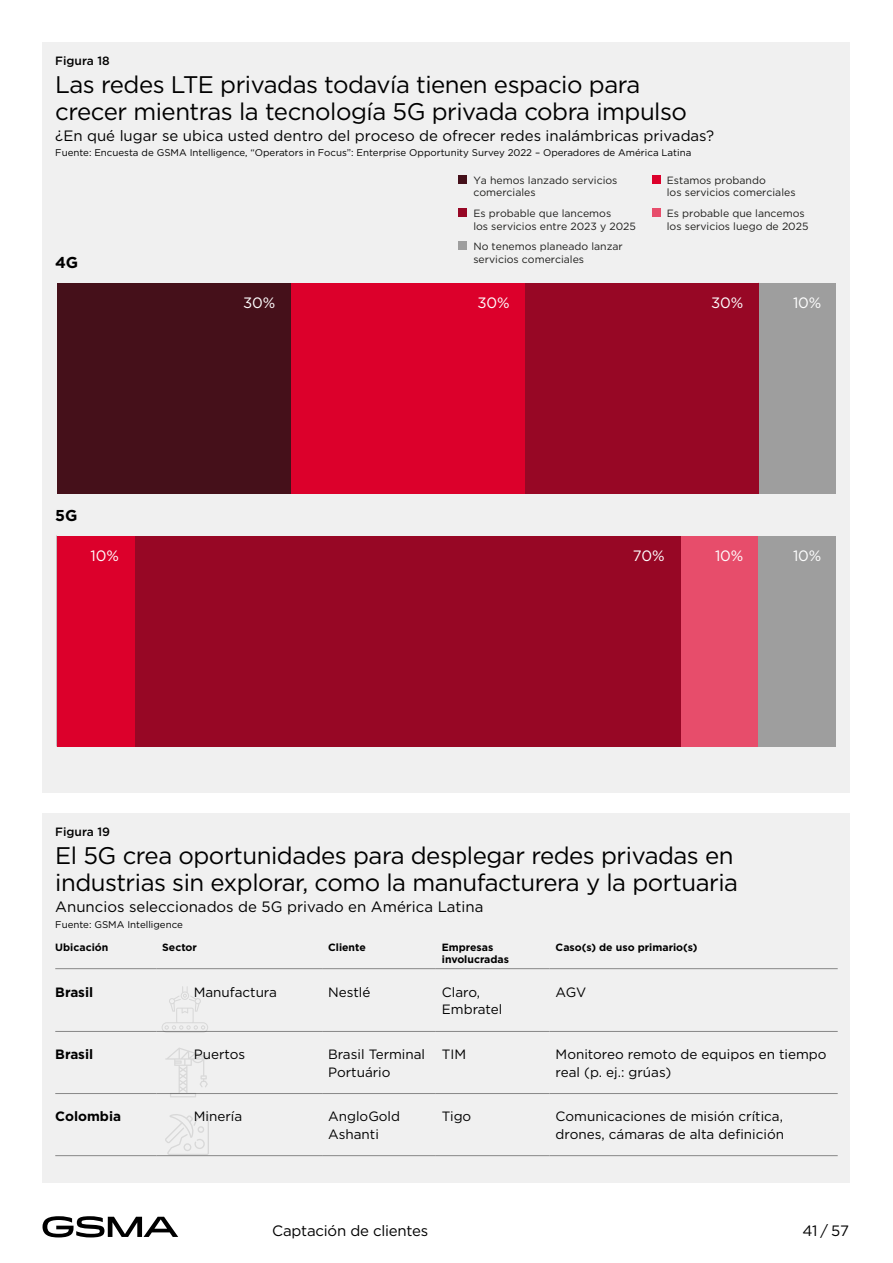
<style>
.page{position:relative;width:893px;height:1263px;background:#fff}
.page>*{position:absolute;margin:0;border:0;box-sizing:border-box;transform-origin:0 0}
.Fig_title{font:24px/27.6px "Gotham";letter-spacing:-.02em;color:#000}
.t1{font:700 15.75px "Gotham";color:#000}
.Fig_title-2{font:15px "Gotham";color:#000}
.t2{font:15px "Gotham";letter-spacing:-.01em;color:#fff}
.TAB1{font:13.5px/17.2px "Gotham";color:#000}
.TAB1-2{font:700 13.5px "Gotham";color:#000}
.Fig_number{font:500 12px "Gotham";color:#000}
.t3{font:10.5px/12.6px "Gotham";color:#1d1d1b}
.TAB1-3{font:700 10.5px/12.1px "Gotham";color:#000}
.Fig_source{font:9.75px "Gotham";color:#000}
</style>
<div class="page">
<svg style="left:43px;top:1216px;width:135px;height:21px"></svg>
<div style="left:43px;top:43px;width:807px;height:750px;background:#f0f0f0"></div>
<div style="left:458px;top:175px;width:9px;height:9px;background:#45101a"></div>
<div style="left:652px;top:175px;width:8px;height:9px;background:#dc002b"></div>
<div style="left:652px;top:209px;width:8px;height:8px;background:#e74d6b"></div>
<div style="left:458px;top:242px;width:9px;height:8px;background:#9e9e9e"></div>
<div style="left:458px;top:209px;width:9px;height:8px;background:#970725"></div>
<div style="left:758px;top:283px;width:78px;height:211px;background:#9e9e9e"></div>
<div style="left:758px;top:536px;width:78px;height:210px;background:#9e9e9e"></div>
<div style="left:680px;top:536px;width:78px;height:210px;background:#e74d6b"></div>
<div style="left:525px;top:283px;width:233px;height:211px;background:#970725"></div>
<div style="left:135px;top:536px;width:545px;height:210px;background:#970725"></div>
<div style="left:291px;top:283px;width:234px;height:211px;background:#dc002b"></div>
<div style="left:57px;top:536px;width:78px;height:210px;background:#dc002b"></div>
<div style="left:57px;top:283px;width:234px;height:211px;background:#45101a"></div>
<div style="left:43px;top:814px;width:807px;height:369px;background:#f0f0f0"></div>
<hr style="left:55px;top:968px;width:101px;height:1px;background:#878787">
<hr style="left:156px;top:968px;width:166px;height:1px;background:#878787">
<hr style="left:322px;top:968px;width:114px;height:1px;background:#878787">
<hr style="left:436px;top:968px;width:114px;height:1px;background:#878787">
<hr style="left:550px;top:968px;width:288px;height:1px;background:#878787">
<hr style="left:55px;top:1031px;width:101px;height:1px;background:#878787">
<hr style="left:156px;top:1031px;width:166px;height:1px;background:#878787">
<hr style="left:322px;top:1031px;width:114px;height:1px;background:#878787">
<hr style="left:436px;top:1031px;width:114px;height:1px;background:#878787">
<hr style="left:550px;top:1031px;width:288px;height:1px;background:#878787">
<hr style="left:55px;top:1093px;width:101px;height:1px;background:#878787">
<hr style="left:156px;top:1093px;width:166px;height:1px;background:#878787">
<hr style="left:322px;top:1093px;width:114px;height:1px;background:#878787">
<hr style="left:436px;top:1093px;width:114px;height:1px;background:#878787">
<hr style="left:550px;top:1093px;width:288px;height:1px;background:#878787">
<hr style="left:55px;top:1155px;width:101px;height:1px;background:#878787">
<hr style="left:156px;top:1155px;width:166px;height:1px;background:#878787">
<hr style="left:322px;top:1155px;width:114px;height:1px;background:#878787">
<hr style="left:436px;top:1155px;width:114px;height:1px;background:#878787">
<hr style="left:550px;top:1155px;width:288px;height:1px;background:#878787">
<svg style="left:165px;top:1048px;width:44px;height:49px"></svg>
<svg style="left:165px;top:1113px;width:44px;height:42px"></svg>
<svg style="left:162px;top:986px;width:46px;height:47px"></svg>
<p class="Fig_number" style="left:55px;top:53px;width:56px">Figura 18</p>
<p class="Fig_title" style="left:55px;top:70px;width:633px">Las redes LTE privadas todavía tienen espacio para crecer mientras la tecnología 5G privada cobra impulso</p>
<p class="Fig_title-2" style="left:55px;top:126px;width:660px">¿En qué lugar se ubica usted dentro del proceso de ofrecer redes inalámbricas privadas?</p>
<p class="Fig_source" style="left:55px;top:147px;width:638px">Fuente: Encuesta de GSMA Intelligence, “Operators in Focus”: Enterprise Opportunity Survey 2022 – Operadores de América Latina</p>
<p class="t3" style="left:473px;top:174px;width:146px">Ya hemos lanzado servicios comerciales</p>
<p class="t3" style="left:667px;top:174px;width:130px">Estamos probando<br>los servicios comerciales</p>
<p class="t3" style="left:667px;top:207px;width:143px">Es probable que lancemos los servicios luego de 2025</p>
<p class="t3" style="left:473px;top:240px;width:151px">No tenemos planeado lanzar servicios comerciales</p>
<p class="t3" style="left:473px;top:207px;width:164px">Es probable que lancemos<br>los servicios entre 2023 y 2025</p>
<p class="t1" style="left:55px;top:252px;width:25px">4G</p>
<p class="t2" style="left:243px;top:293px;width:34px">30%</p>
<p class="t2" style="left:477px;top:293px;width:34px">30%</p>
<p class="t2" style="left:711px;top:293px;width:34px">30%</p>
<p class="t2" style="left:793px;top:293px;width:30px">10%</p>
<p class="t1" style="left:55px;top:505px;width:24px">5G</p>
<p class="t2" style="left:91px;top:546px;width:30px">10%</p>
<p class="t2" style="left:633px;top:546px;width:33px">70%</p>
<p class="t2" style="left:715px;top:546px;width:30px">10%</p>
<p class="t2" style="left:793px;top:546px;width:30px">10%</p>
<p class="Fig_number" style="left:55px;top:824px;width:56px">Figura 19</p>
<p class="Fig_title" style="left:55px;top:841px;width:684px">El 5G crea oportunidades para desplegar redes privadas en industrias sin explorar, como la manufacturera y la portuaria</p>
<p class="Fig_title-2" style="left:55px;top:897px;width:430px">Anuncios seleccionados de 5G privado en América Latina</p>
<p class="Fig_source" style="left:55px;top:918px;width:129px">Fuente: GSMA Intelligence</p>
<p class="TAB1-3" style="left:55px;top:941px;width:55px">Ubicación</p>
<p class="TAB1-3" style="left:162px;top:941px;width:36px">Sector</p>
<p class="TAB1-3" style="left:328px;top:941px;width:39px">Cliente</p>
<p class="TAB1-3" style="left:442px;top:941px;width:69px">Empresas involucradas</p>
<p class="TAB1-3" style="left:556px;top:941px;width:143px">Caso(s) de uso primario(s)</p>
<p class="TAB1-2" style="left:55px;top:983px;width:39px">Brasil</p>
<p class="TAB1" style="left:194px;top:983px;width:85px">Manufactura</p>
<p class="TAB1" style="left:328px;top:983px;width:44px">Nestlé</p>
<p class="TAB1" style="left:442px;top:983px;width:62px">Claro,<br>Embratel</p>
<p class="TAB1" style="left:556px;top:983px;width:32px">AGV</p>
<p class="TAB1-2" style="left:55px;top:1045px;width:39px">Brasil</p>
<p class="TAB1" style="left:194px;top:1045px;width:53px">Puertos</p>
<p class="TAB1" style="left:328px;top:1045px;width:99px">Brasil Terminal<br>Portuário</p>
<p class="TAB1" style="left:442px;top:1045px;width:26px">TIM</p>
<p class="TAB1" style="left:556px;top:1045px;width:273px">Monitoreo remoto de equipos en tiempo real (p. ej.: grúas)</p>
<p class="TAB1-2" style="left:55px;top:1108px;width:67px">Colombia</p>
<p class="TAB1" style="left:194px;top:1108px;width:50px">Minería</p>
<p class="TAB1" style="left:328px;top:1108px;width:74px">AngloGold<br>Ashanti</p>
<p class="TAB1" style="left:442px;top:1108px;width:31px">Tigo</p>
<p class="TAB1" style="left:556px;top:1108px;width:230px">Comunicaciones de misión crítica, drones, cámaras de alta definición</p>
<h3 class="Fig_title-2" style="left:272px;top:1221px;width:158px">Captación de clientes</h3>
<h3 class="Fig_title-2" style="left:802px;top:1221px;width:48px">41 / 57</h3>
</div>
